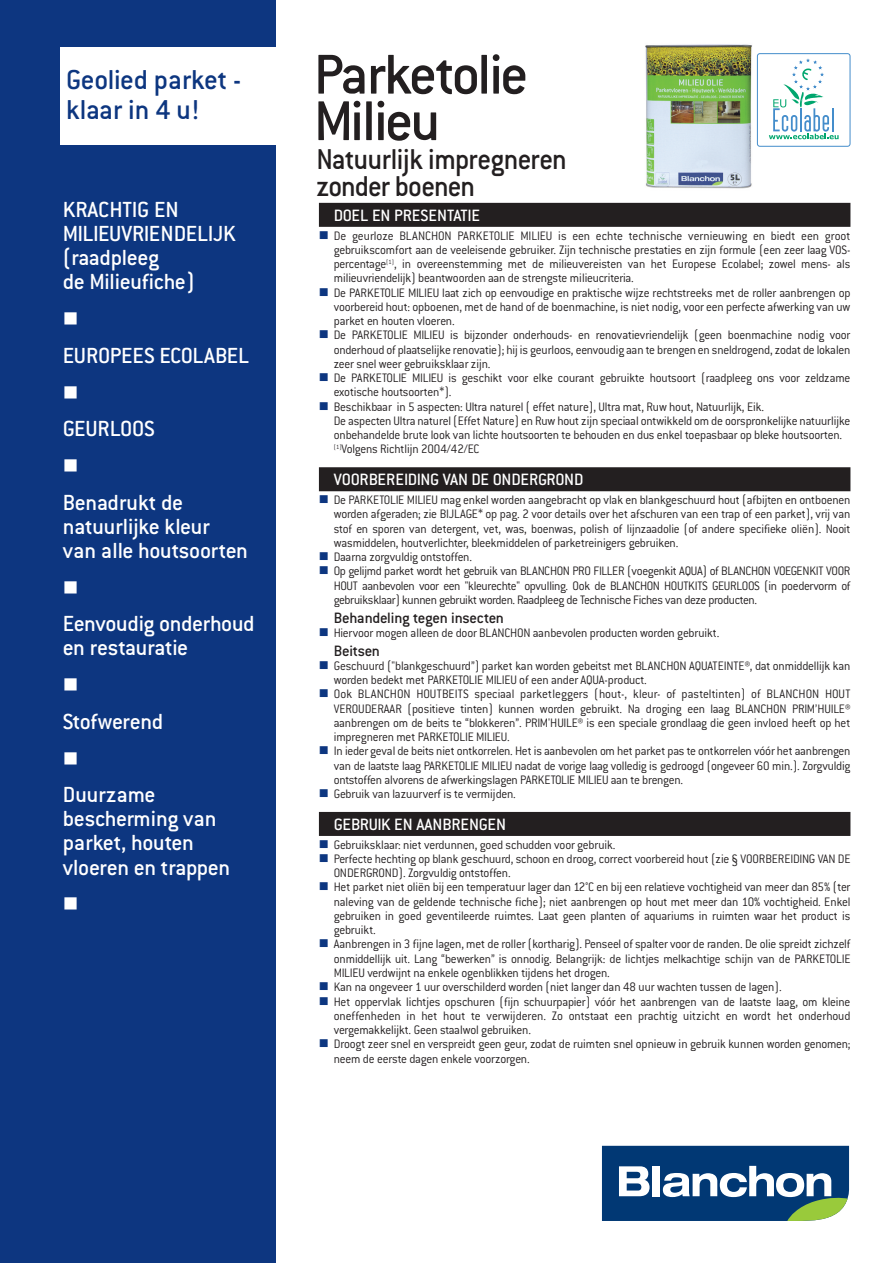
<style>
.page{position:relative;width:893px;height:1263px;background:#fff}
.page>*{position:absolute;margin:0;border:0;box-sizing:border-box;transform-origin:0 0}
.t1{font:500 61.5px/46.5px "Conduit ITC";letter-spacing:-.04em;color:#231f20}
.t2{font:500 31.5px/27px "Conduit ITC";letter-spacing:-.03em;color:#231f20;scale:.95 1}
.t3{font:500 30px/30px "Conduit ITC";letter-spacing:-.01em;color:#0d3680}
.t4{font:500 24px/24px "Conduit ITC";letter-spacing:-.015em;color:#fff}
.t5{font:500 18px "Conduit ITC";letter-spacing:-.015em;color:#fff}
.t6{font:500 16.5px "Conduit ITC";letter-spacing:-.015em;color:#231f20}
.t7{font:300 13.5px/14.2px "Conduit ITC";letter-spacing:-.015em;color:#231f20;scale:.95 1}
</style>
<div class="page">
<img style="left:645px;top:44px;width:112px;height:145px">
<div style="left:0;top:0;width:276px;height:1263px;background:#0d3680"></div>
<div style="left:61px;top:47px;width:220px;height:98px;background:#fff"></div>
<svg style="left:602px;top:1146px;width:247px;height:75px"></svg>
<div style="left:319px;top:203px;width:531px;height:24px;background:#231f20"></div>
<div style="left:319px;top:467px;width:531px;height:24px;background:#231f20"></div>
<div style="left:319px;top:812px;width:531px;height:24px;background:#231f20"></div>
<svg style="left:757px;top:53px;width:93px;height:94px"></svg>
<h3 class="t3" style="left:66px;top:68px;width:176px">Geolied parket - klaar in 4 u!</h3>
<h3 class="t4" style="left:63px;top:200px;width:174px">KRACHTIG EN<br>MILIEUVRIENDELIJK (raadpleeg<br>de Milieufiche)</h3>
<h3 class="t4" style="left:63px;top:346px;width:188px">EUROPEES ECOLABEL</h3>
<h3 class="t4" style="left:63px;top:419px;width:93px">GEURLOOS</h3>
<h3 class="t4" style="left:63px;top:493px;width:187px">Benadrukt de natuurlijke kleur van alle houtsoorten</h3>
<h3 class="t4" style="left:63px;top:615px;width:193px">Eenvoudig onderhoud en restauratie</h3>
<h3 class="t4" style="left:63px;top:712px;width:102px">Stofwerend</h3>
<h3 class="t4" style="left:63px;top:786px;width:169px">Duurzame bescherming van parket, houten vloeren en trappen</h3>
<h1 class="t1" style="left:314px;top:58px;width:216px">Parketolie<br>Milieu</h1>
<h2 class="t2" style="left:317px;top:149px;width:265px">Natuurlijk impregneren zonder boenen</h2>
<h3 class="t5" style="left:334px;top:210px;width:148px">DOEL EN PRESENTATIE</h3>
<p class="t7" style="left:334px;top:230px;width:545px">De geurloze BLANCHON PARKETOLIE MILIEU is een echte technische vernieuwing en biedt een groot gebruikscomfort aan de veeleisende gebruiker. Zijn technische prestaties en zijn formule (een zeer laag VOS&shy;percentage<sup>(1)</sup>, in overeenstemming met de milieuvereisten van het Europese Ecolabel; zowel mens- als milieuvriendelijk) beantwoorden aan de strengste milieucriteria.<br>De PARKETOLIE MILIEU laat zich op eenvoudige en praktische wijze rechtstreeks met de roller aanbrengen op voorbereid hout: opboenen, met de hand of de boenmachine, is niet nodig, voor een perfecte afwerking van uw parket en houten vloeren.<br>De PARKETOLIE MILIEU is bijzonder onderhouds- en renovatievriendelijk (geen boenmachine nodig voor onderhoud of plaatselijke renovatie); hij is geurloos, eenvoudig aan te brengen en sneldrogend, zodat de lokalen zeer snel weer gebruiksklaar zijn.<br>De PARKETOLIE MILIEU is geschikt voor elke courant gebruikte houtsoort (raadpleeg ons voor zeldzame exotische houtsoorten*).<br>Beschikbaar in 5 aspecten: Ultra naturel ( effet nature), Ultra mat, Ruw hout, Natuurlijk, Eik.<br>De aspecten Ultra naturel (Effet Nature) en Ruw hout zijn speciaal ontwikkeld om de oorspronkelijke natuurlijke onbehandelde brute look van lichte houtsoorten te behouden en dus enkel toepasbaar op bleke houtsoorten. <sup>(1)</sup>Volgens Richtlijn 2004/42/EC</p>
<h3 class="t5" style="left:334px;top:474px;width:251px">VOORBEREIDING VAN DE ONDERGROND</h3>
<p class="t7" style="left:334px;top:494px;width:545px">De PARKETOLIE MILIEU mag enkel worden aangebracht op vlak en blankgeschuurd hout (afbijten en ontboenen worden afgeraden; zie BIJLAGE* op pag. 2 voor details over het afschuren van een trap of een parket), vrij van stof en sporen van detergent, vet, was, boenwas, polish of lijnzaadolie (of andere specifieke oliën). Nooit wasmiddelen, houtverlichter, bleekmiddelen of parketreinigers gebruiken.<br>Daarna zorgvuldig ontstoffen.<br>Op gelijmd parket wordt het gebruik van BLANCHON PRO FILLER (voegenkit AQUA) of BLANCHON VOEGENKIT VOOR HOUT aanbevolen voor een "kleurechte" opvulling. Ook de BLANCHON HOUTKITS GEURLOOS (in poedervorm of gebruiksklaar) kunnen gebruikt worden. Raadpleeg de Technische Fiches van deze producten.</p>
<p class="t6" style="left:334px;top:612px;width:172px">Behandeling tegen insecten</p>
<p class="t7" style="left:334px;top:627px;width:407px">Hiervoor mogen alleen de door BLANCHON aanbevolen producten worden gebruikt.</p>
<p class="t6" style="left:334px;top:645px;width:48px">Beitsen</p>
<p class="t7" style="left:334px;top:660px;width:545px">Geschuurd ("blankgeschuurd”) parket kan worden gebeitst met BLANCHON AQUATEINTE®, dat onmiddellijk kan worden bedekt met PARKETOLIE MILIEU of een ander AQUA-product.<br>Ook BLANCHON HOUTBEITS speciaal parketleggers (hout-, kleur- of pasteltinten) of BLANCHON HOUT VEROUDERAAR (positieve tinten) kunnen worden gebruikt. Na droging een laag BLANCHON PRIM’HUILE® aanbrengen om de beits te “blokkeren”. PRIM'HUILE® is een speciale grondlaag die geen invloed heeft op het impregneren met PARKETOLIE MILIEU.<br>In ieder geval de beits niet ontkorrelen. Het is aanbevolen om het parket pas te ontkorrelen vóór het aanbrengen van de laatste laag PARKETOLIE MILIEU nadat de vorige laag volledig is gedroogd (ongeveer 60 min.). Zorgvuldig ontstoffen alvorens de afwerkingslagen PARKETOLIE MILIEU aan te brengen.<br>Gebruik van lazuurverf is te vermijden.</p>
<h3 class="t5" style="left:334px;top:819px;width:174px">GEBRUIK EN AANBRENGEN</h3>
<p class="t7" style="left:334px;top:839px;width:545px">Gebruiksklaar: niet verdunnen, goed schudden voor gebruik.<br>Perfecte hechting op blank geschuurd, schoon en droog, correct voorbereid hout (zie § VOORBEREIDING VAN DE ONDERGROND). Zorgvuldig ontstoffen.<br>Het parket niet oliën bij een temperatuur lager dan 12°C en bij een relatieve vochtigheid van meer dan 85% (ter naleving van de geldende technische fiche); niet aanbrengen op hout met meer dan 10% vochtigheid. Enkel gebruiken in goed geventileerde ruimtes. Laat geen planten of aquariums in ruimten waar het product is gebruikt.<br>Aanbrengen in 3 fijne lagen, met de roller (kortharig). Penseel of spalter voor de randen. De olie spreidt zichzelf onmiddellijk uit. Lang “bewerken” is onnodig. Belangrijk: de lichtjes melkachtige schijn van de PARKETOLIE MILIEU verdwijnt na enkele ogenblikken tijdens het drogen.<br>Kan na ongeveer 1 uur overschilderd worden (niet langer dan 48 uur wachten tussen de lagen).<br>Het oppervlak lichtjes opschuren (fijn schuurpapier) vóór het aanbrengen van de laatste laag, om kleine oneffenheden in het hout te verwijderen. Zo ontstaat een prachtig uitzicht en wordt het onderhoud vergemakkelijkt. Geen staalwol gebruiken.<br>Droogt zeer snel en verspreidt geen geur, zodat de ruimten snel opnieuw in gebruik kunnen worden genomen; neem de eerste dagen enkele voorzorgen.</p>
</div>
